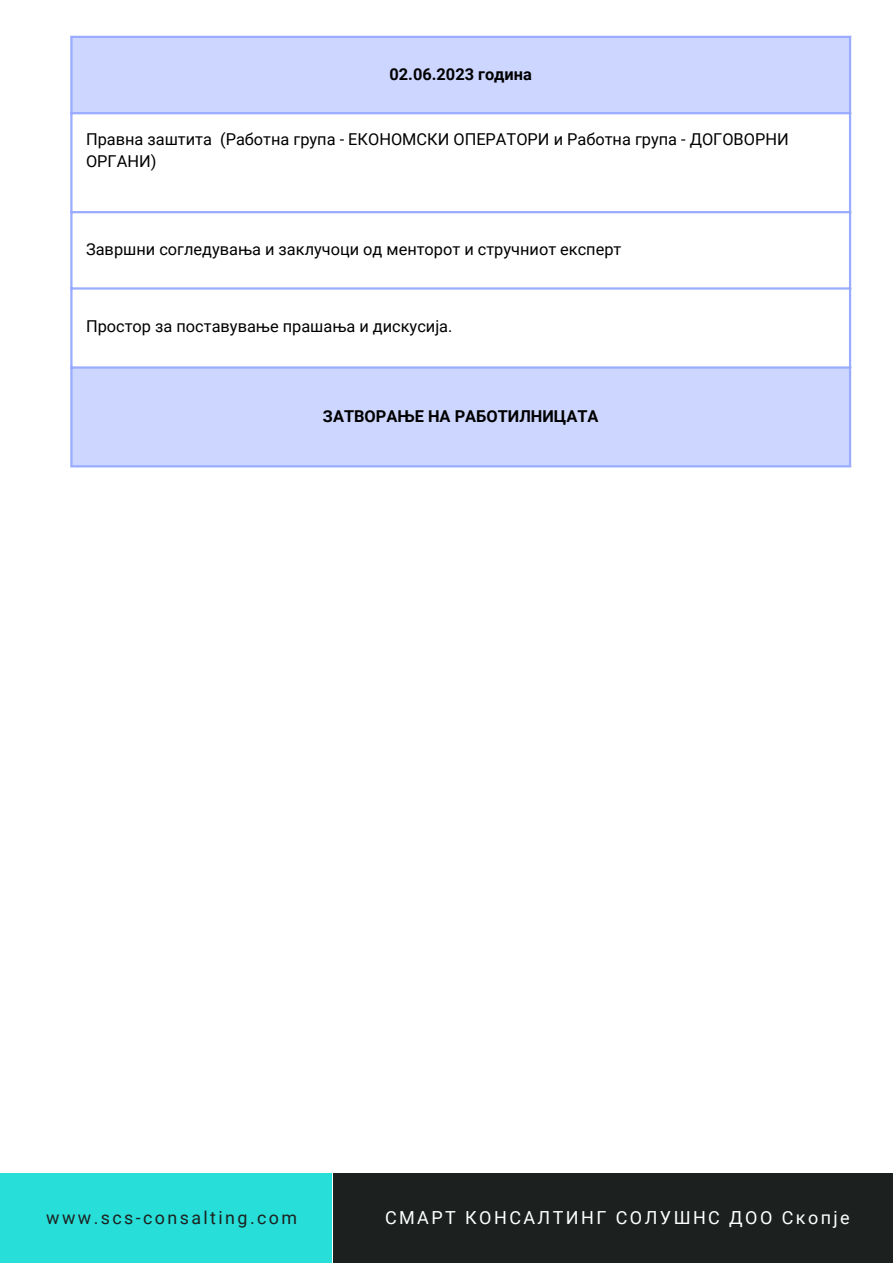
<style>
.page{position:relative;width:893px;height:1264px;background:#fff}
.page>*{position:absolute;margin:0;border:0;box-sizing:border-box;transform-origin:0 0}
.t1{font:18px "Roboto";letter-spacing:.135em;color:#fff}
.t2{font:17.85px "Roboto";letter-spacing:.135em;color:#1c2120}
.t3{font:16.35px/22.5px "Roboto";color:#000}
.t4{font:700 16.35px "Roboto";color:#000}
</style>
<div class="page">
<div style="left:0;top:1173px;width:332px;height:89px;background:#27dfd8"></div>
<div style="left:333px;top:1173px;width:559px;height:89px;background:#1c2120"></div>
<svg style="left:73px;top:38px;width:775px;height:427px"></svg>
<div style="left:71px;top:212px;width:779px;height:77px;background:#fff"></div>
<hr style="left:70px;top:38px;width:3px;height:427px;background:#99acff">
<hr style="left:848px;top:38px;width:3px;height:427px;background:#99acff">
<hr style="left:70px;top:36px;width:781px;height:2px;background:#99acff">
<hr style="left:70px;top:112px;width:781px;height:2px;background:#99acff">
<hr style="left:70px;top:211px;width:781px;height:2px;background:#99acff">
<hr style="left:70px;top:287px;width:781px;height:2px;background:#99acff">
<hr style="left:70px;top:366px;width:781px;height:2px;background:#99acff">
<hr style="left:70px;top:465px;width:781px;height:2px;background:#99acff">
<p class="t4" style="left:389px;top:64px;width:144px">02.06.2023 година</p>
<p class="t3" style="left:86px;top:128px;width:704px">Правна заштита (Работна група - ЕКОНОМСКИ ОПЕРАТОРИ и Работна група - ДОГОВОРНИ<br>ОРГАНИ)</p>
<p class="t3" style="left:86px;top:238px;width:537px">Завршни согледувања и заклучоци од менторот и стручниот експерт</p>
<p class="t3" style="left:86px;top:315px;width:368px">Простор за поставување прашања и дискусија.</p>
<p class="t4" style="left:323px;top:406px;width:277px">ЗАТВОРАЊЕ НА РАБОТИЛНИЦАТА</p>
<p class="t2" style="left:46px;top:1206px;width:252px">www.scs-consalting.com</p>
<p class="t1" style="left:385px;top:1206px;width:466px">СМАРТ КОНСАЛТИНГ СОЛУШНС ДОО Скопје</p>
</div>
